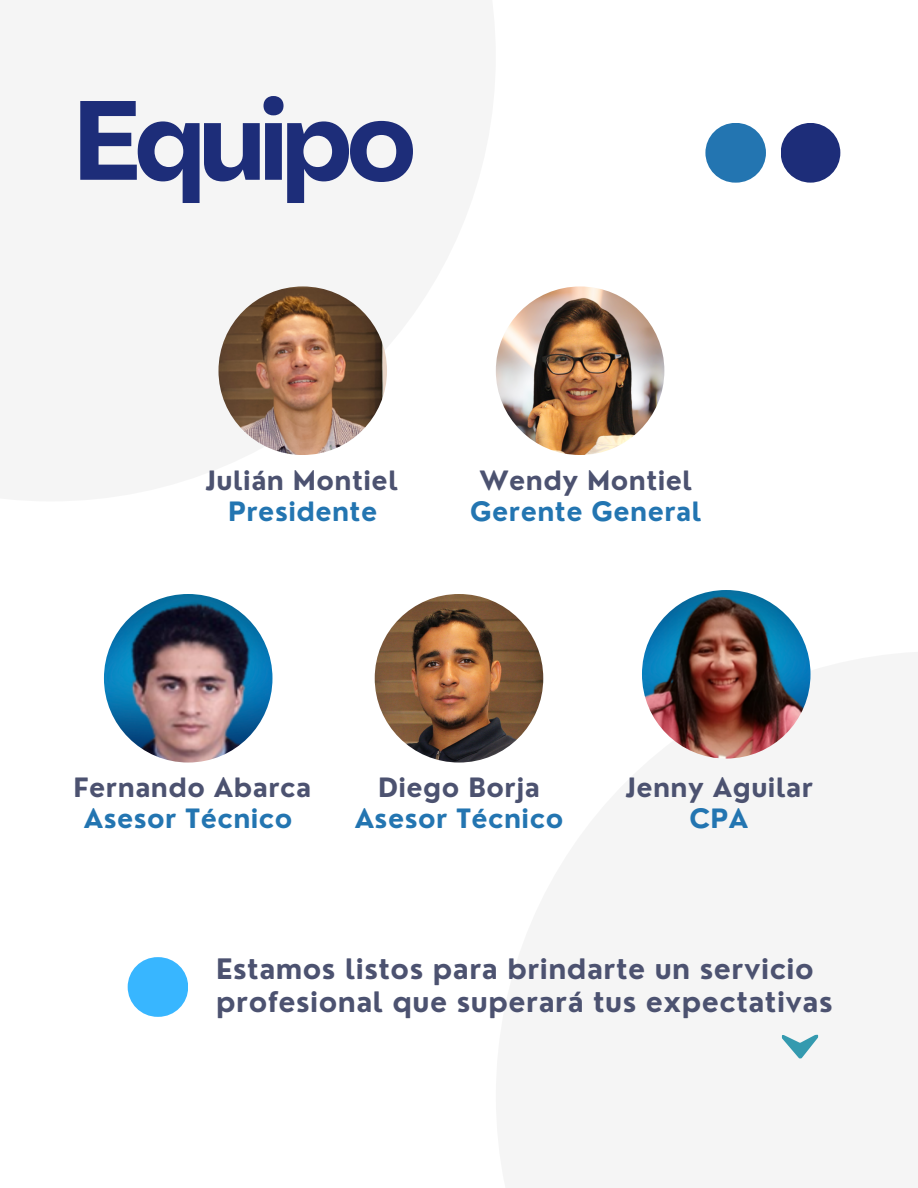
<style>
.page{position:relative;width:918px;height:1188px;background:#fff}
.page>*{position:absolute;margin:0;border:0;box-sizing:border-box;transform-origin:0 0}
.t1{font:700 110.7px "Agrandir";letter-spacing:-.035em;color:#1d2d79}
.t2{font:700 27.45px/32.7px "Nourd";letter-spacing:.015em;color:#4c5270}
.t3{font:700 25.95px "Nourd";letter-spacing:.015em;color:#4c5270}
.t4{font:700 25.95px "Nourd";letter-spacing:.015em;color:#2375b1}
</style>
<div class="page">
<div style="left:705px;top:123px;width:61px;height:60px;background:#2375b1;border-radius:30px"></div>
<div style="left:781px;top:123px;width:59px;height:60px;background:#1d2d79;border-radius:50%"></div>
<div style="left:496px;top:651px;width:422px;height:537px;background:#f5f5f5"></div>
<div style="left:128px;top:957px;width:60px;height:60px;background:#38b6ff;border-radius:30px"></div>
<div style="left:0;top:0;width:496px;height:501px;background:#f5f5f5"></div>
<img style="left:218px;top:286px;width:169px;height:169px;border-radius:50%">
<img style="left:496px;top:286px;width:168px;height:169px;border-radius:50%">
<img style="left:104px;top:594px;width:168px;height:169px;border-radius:50%">
<img style="left:375px;top:594px;width:168px;height:169px;border-radius:50%">
<img style="left:642px;top:590px;width:169px;height:169px;border-radius:50%">
<svg style="left:782px;top:1034px;width:37px;height:25px"></svg>
<p class="t1" style="left:74px;top:97px;width:343px">Equipo</p>
<p class="t3" style="left:206px;top:464px;width:194px">Julián Montiel</p>
<p class="t3" style="left:479px;top:464px;width:214px">Wendy Montiel</p>
<p class="t4" style="left:228px;top:495px;width:151px">Presidente</p>
<p class="t4" style="left:470px;top:495px;width:233px">Gerente General</p>
<p class="t3" style="left:74px;top:771px;width:239px">Fernando Abarca</p>
<p class="t3" style="left:378px;top:771px;width:163px">Diego Borja</p>
<p class="t3" style="left:625px;top:771px;width:189px">Jenny Aguilar</p>
<p class="t4" style="left:84px;top:802px;width:210px">Asesor Técnico</p>
<p class="t4" style="left:355px;top:802px;width:210px">Asesor Técnico</p>
<p class="t4" style="left:689px;top:802px;width:60px">CPA</p>
<p class="t2" style="left:216px;top:952px;width:618px">Estamos listos para brindarte un servicio profesional que superará tus expectativas</p>
</div>
